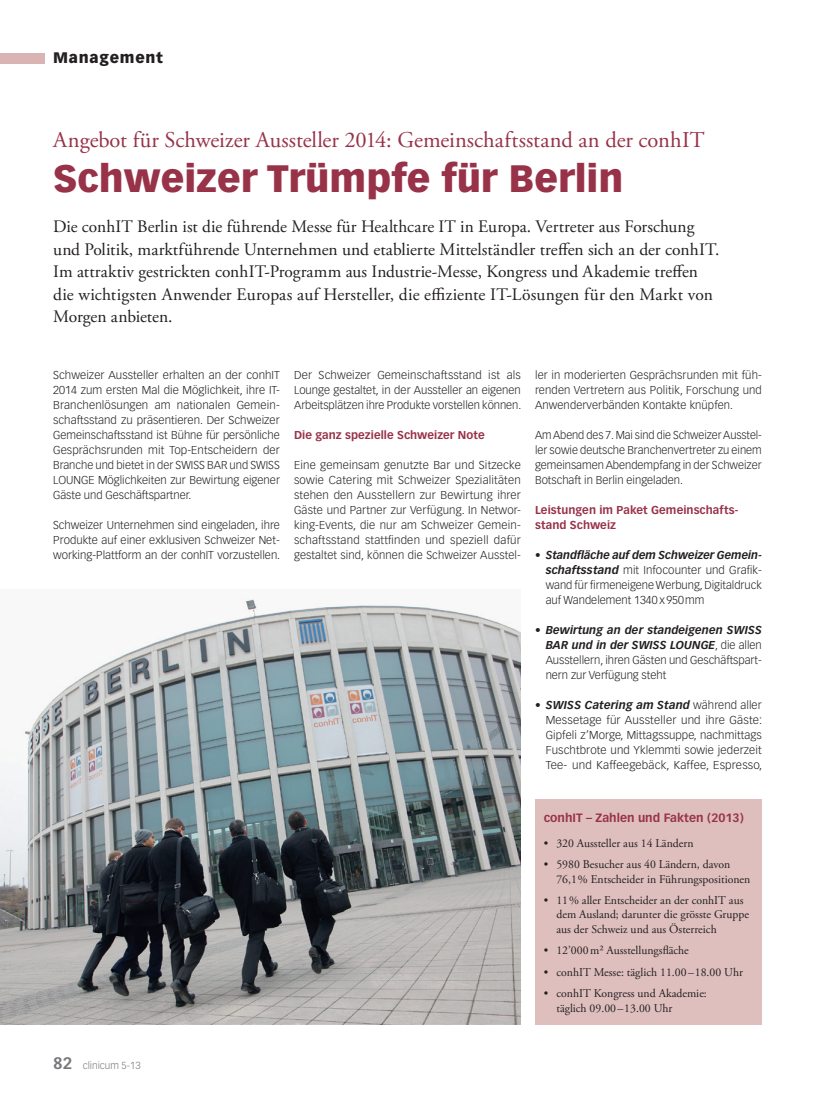
<style>
.page{position:relative;width:815px;height:1099px;background:#fff}
.page>*{position:absolute;margin:0;border:0;box-sizing:border-box;transform-origin:0 0}
.t1{font:900 37.5px "Vectora LT Std";color:#983249}
.t2{font:22.5px "Adobe Garamond Pro";color:#983249}
.t3{font:17.5px/22.5px "Adobe Garamond Pro";letter-spacing:.005em;color:#231f20}
.t4{font:900 15px "Vectora LT Std";letter-spacing:.05em;color:#231f20}
.t5{font:11.88px/14.4px "Adobe Garamond Pro";color:#231f20}
.t6{font:700 11.88px "Vectora LT Std";color:#983249}
.t7{font:300 11.25px/15px "Vectora LT Std";color:#231f20;text-align:justify}
.t8{font:700 11.25px/15px "Vectora LT Std";letter-spacing:.005em;color:#983249}
.t9{font:300 10px "Vectora LH";color:#76787b}
.s1{font-weight:700;font-style:italic}
.s2{font-weight:700;font-size:16.25px}
</style>
<div class="page">
<div style="left:0;top:53px;width:45px;height:10px;background:#d9b4b3"></div>
<div style="left:535px;top:799px;width:227px;height:225px;background:#debfbe"></div>
<img style="left:0;top:599px;width:521px;height:425px">
<h3 class="t4" style="left:53px;top:49px;width:111px">Management</h3>
<h2 class="t2" style="left:53px;top:126px;width:653px">Angebot für Schweizer Aussteller 2014: Gemeinschaftsstand an der conhIT</h2>
<h1 class="t1" style="left:53px;top:155px;width:572px">Schweizer Trümpfe für Berlin</h1>
<p class="t3" style="left:53px;top:216px;width:668px">Die conhIT Berlin ist die führende Messe für Healthcare IT in Europa. Vertreter aus Forschung und Politik, marktführende Unternehmen und etablierte Mittelständler treffen sich an der conhIT.<br>Im attraktiv gestrickten conhIT-Programm aus Industrie-Messe, Kongress und Akademie treffen die wichtigsten Anwender Europas auf Hersteller, die effiziente IT-Lösungen für den Markt von Morgen anbieten.</p>
<p class="t7" style="left:53px;top:368px;width:228px">Schweizer Aussteller erhalten an der conhIT 2014 zum ersten Mal die Möglichkeit, ihre IT-Branchenlösungen am nationalen Gemein&shy;schaftsstand zu präsentieren. Der Schweizer Gemeinschaftsstand ist Bühne für persönliche Gesprächsrunden mit Top-Entscheidern der Branche und bietet in der SWISS BAR und SWISS LOUNGE Möglichkeiten zur Bewirtung eigener Gäste und Geschäftspartner.</p>
<p class="t7" style="left:53px;top:518px;width:229px">Schweizer Unternehmen sind eingeladen, ihre Produkte auf einer exklusiven Schweizer Net&shy;working-Plattform an der conhIT vorzustellen.</p>
<p class="t7" style="left:294px;top:368px;width:229px">Der Schweizer Gemeinschaftsstand ist als Lounge gestaltet, in der Aussteller an eigenen Arbeitsplätzen ihre Produkte vorstellen können.</p>
<p class="t8" style="left:294px;top:428px;width:192px">Die ganz spezielle Schweizer Note</p>
<p class="t7" style="left:294px;top:458px;width:228px">Eine gemeinsam genutzte Bar und Sitzecke sowie Catering mit Schweizer Spezialitäten stehen den Ausstellern zur Bewirtung ihrer Gäste und Partner zur Verfügung. In Networ&shy;king-Events, die nur am Schweizer Gemein&shy;schaftsstand stattfinden und speziell dafür gestaltet sind, können die Schweizer Ausstel-</p>
<p class="t7" style="left:535px;top:368px;width:228px">ler in moderierten Gesprächsrunden mit füh&shy;renden Vertretern aus Politik, Forschung und Anwenderverbänden Kontakte knüpfen.</p>
<p class="t7" style="left:535px;top:428px;width:228px">Am Abend des 7. Mai sind die Schweizer Ausstel&shy;ler sowie deutsche Branchenvertreter zu einem gemeinsamen Abendempfang in der Schweizer Botschaft in Berlin eingeladen.</p>
<p class="t8" style="left:535px;top:503px;width:205px">Leistungen im Paket Gemeinschafts&shy;stand Schweiz</p>
<p class="t7" style="left:546px;top:548px;width:218px;text-indent:-11px">• <span class="s1">Standfläche auf dem Schweizer Gemein&shy;schaftsstand</span> mit Infocounter und Grafik&shy;wand für firmeneigene Werbung, Digitaldruck auf Wandelement 1340 x 950mm</p>
<p class="t7" style="left:546px;top:623px;width:218px;text-indent:-11px">• <span class="s1">Bewirtung an der standeigenen SWISS BAR und in der SWISS LOUNGE</span>, die allen Ausstellern, ihren Gästen und Geschäftspart&shy;nern zur Verfügung steht</p>
<p class="t7" style="left:546px;top:698px;width:218px;text-indent:-11px">• <span class="s1">SWISS Catering am Stand</span> während aller Messetage für Aussteller und ihre Gäste:<br>Gipfeli z’Morge, Mittagssuppe, nachmittags Fuschtbrote und Yklemmti sowie jederzeit Tee- und Kaffeegebäck, Kaffee, Espresso,</p>
<p class="t6" style="left:544px;top:810px;width:202px">conhIT – Zahlen und Fakten (2013)</p>
<p class="t5" style="left:544px;top:836px;width:151px">• 320 Aussteller aus 14 Ländern</p>
<p class="t5" style="left:556px;top:857px;width:195px;text-indent:-12px">• 5980 Besucher aus 40 Ländern, davon<br>76,1% Entscheider in Führungspositionen</p>
<p class="t5" style="left:556px;top:893px;width:194px;text-indent:-12px">• 11% aller Entscheider an der conhIT aus dem Ausland; darunter die grösste Gruppe aus der Schweiz und aus Österreich</p>
<p class="t5" style="left:544px;top:943px;width:147px">• 12’000 m² Ausstellungsfläche</p>
<p class="t5" style="left:544px;top:965px;width:201px">• conhIT Messe: täglich 11.00–18.00 Uhr</p>
<p class="t5" style="left:556px;top:986px;width:152px;text-indent:-12px">• conhIT Kongress und Akademie: täglich 09.00–13.00 Uhr</p>
<p class="t9" style="left:53px;top:1059px;width:89px"><span class="s2">82</span> clinicum 5-13</p>
</div>
